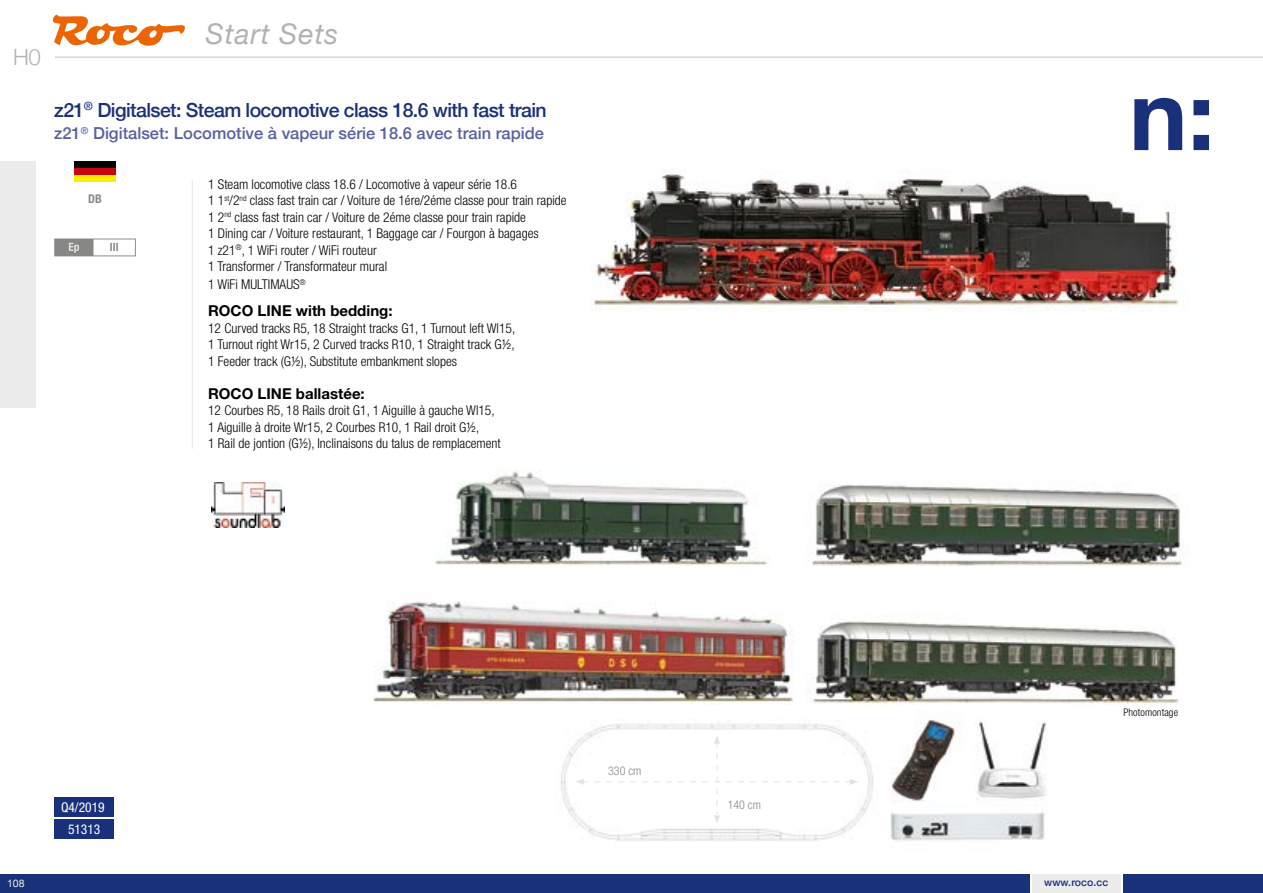
<style>
.page{position:relative;width:1263px;height:893px;background:#fff}
.page>*{position:absolute;margin:0;border:0;box-sizing:border-box;transform-origin:0 0}
.t1{font:700 98.4px "Helvetica Neue";color:#19317b}
.t2{font:italic 28.5px "Helvetica Neue";letter-spacing:.03em;color:#b1b2b3}
.t3{font:300 22.5px "Helvetica Neue";color:#b1b2b3}
.t4{font:500 19.5px "Helvetica Neue";letter-spacing:-.03em;color:#19317b}
.t5{font:500 16.5px "Helvetica Neue";color:#59609e}
.t6{font:700 15px "Helvetica Neue LT Std";color:#000}
.t7{font:300 condensed 13.5px/16.5px "Helvetica Neue LT Std";color:#000}
.t8{font:condensed 13.5px "Helvetica Neue LT Std";color:#fff}
.t9{font:300 condensed 12px "Helvetica Neue LT Std";color:#878786}
.t10{font:700 condensed 12px "Helvetica Neue";color:#878786}
.t11{font:700 condensed 11.4px "Helvetica Neue LT Std";color:#878786}
.t12{font:300 condensed 10.5px "Helvetica Neue LT Std";letter-spacing:.01em;color:#000}
.t13{font:500 10.5px "Helvetica Neue";letter-spacing:.01em;color:#19317b}
.t14{font:10.5px "Helvetica Neue";color:#ececed}
</style>
<div class="page">
<hr style="left:0;top:57px;width:1263px;height:1px;background:#bdbebe">
<div style="left:0;top:44px;width:54px;height:33px;background:#fff"></div>
<div style="left:0;top:161px;width:36px;height:246px;background:#ececed"></div>
<div style="left:1032px;top:874px;width:89px;height:19px;background:#ececed"></div>
<div style="left:0;top:874px;width:1030px;height:19px;background:#19317b"></div>
<div style="left:1124px;top:874px;width:139px;height:19px;background:#19317b"></div>
<svg style="left:53px;top:15px;width:132px;height:31px"></svg>
<img style="left:373px;top:471px;width:809px;height:234px">
<img style="left:591px;top:172px;width:588px;height:140px">
<img style="left:560px;top:716px;width:486px;height:125px">
<hr style="left:192px;top:180px;width:1px;height:269px;background:#e3e3e3">
<svg style="left:54px;top:239px;width:82px;height:17px"></svg>
<div style="left:74px;top:161px;width:42px;height:7px;background:#000"></div>
<div style="left:74px;top:168px;width:42px;height:7px;background:#c9070a"></div>
<div style="left:74px;top:175px;width:42px;height:7px;background:#ffed00"></div>
<div style="left:54px;top:820px;width:60px;height:19px;background:#19317b"></div>
<div style="left:54px;top:798px;width:60px;height:19px;background:#19317b"></div>
<img style="left:212px;top:483px;width:73px;height:44px">
<svg style="left:576px;top:735px;width:282px;height:89px"></svg>
<h3 class="t3" style="left:13px;top:39px;width:29px">H0</h3>
<h2 class="t2" style="left:206px;top:13px;width:134px">Start Sets</h2>
<h3 class="t4" style="left:54px;top:94px;width:494px">z21<sup>®</sup> Digitalset: Steam locomotive class 18.6 with fast train</h3>
<p class="t5" style="left:54px;top:120px;width:491px">z21<sup>®</sup> Digitalset: Locomotive à vapeur série 18.6 avec train rapide</p>
<p class="t10" style="left:88px;top:189px;width:15px">DB</p>
<p class="t11" style="left:110px;top:240px;width:10px">III</p>
<p class="t7" style="left:208px;top:176px;width:360px">1 Steam locomotive class 18.6 / Locomotive à vapeur série 18.6<br>1 1<sup>st</sup>/2<sup>nd</sup> class fast train car / Voiture de 1ére/2éme classe pour train rapide 1 2<sup>nd</sup> class fast train car / Voiture de 2éme classe pour train rapide<br>1 Dining car / Voiture restaurant, 1 Baggage car / Fourgon à bagages<br>1 z21<sup>®</sup>, 1 WiFi router / WiFi routeur<br>1 Transformer / Transformateur mural</p>
<p class="t7" style="left:208px;top:276px;width:99px">1 WiFi MULTIMAUS<sup>®</sup></p>
<p class="t6" style="left:208px;top:302px;width:186px">ROCO LINE with bedding:</p>
<p class="t7" style="left:208px;top:320px;width:309px;text-align:justify">12 Curved tracks R5, 18 Straight tracks G1, 1 Turnout left Wl15, 1 Turnout right Wr15, 2 Curved tracks R10, 1 Straight track G½, 1 Feeder track (G½), Substitute embankment slopes</p>
<p class="t6" style="left:208px;top:384px;width:158px">ROCO LINE ballastée:</p>
<p class="t7" style="left:208px;top:402px;width:294px">12 Courbes R5, 18 Rails droit G1, 1 Aiguille à gauche Wl15,<br>1 Aiguille à droite Wr15, 2 Courbes R10, 1 Rail droit G½,<br>1 Rail de jontion (G½), Inclinaisons du talus de remplacement</p>
<p class="t14" style="left:7px;top:876px;width:19px">108</p>
<p class="t8" style="left:61px;top:799px;width:45px">Q4/2019</p>
<p class="t8" style="left:68px;top:822px;width:34px">51313</p>
<p class="t9" style="left:608px;top:763px;width:35px">330 cm</p>
<p class="t9" style="left:728px;top:797px;width:35px">140 cm</p>
<h1 class="t1" style="left:1129px;top:38px;width:87px">n:</h1>
<p class="t12" style="left:1123px;top:706px;width:56px">Photomontage</p>
<p class="t13" style="left:1044px;top:874px;width:66px">www.roco.cc</p>
</div>
